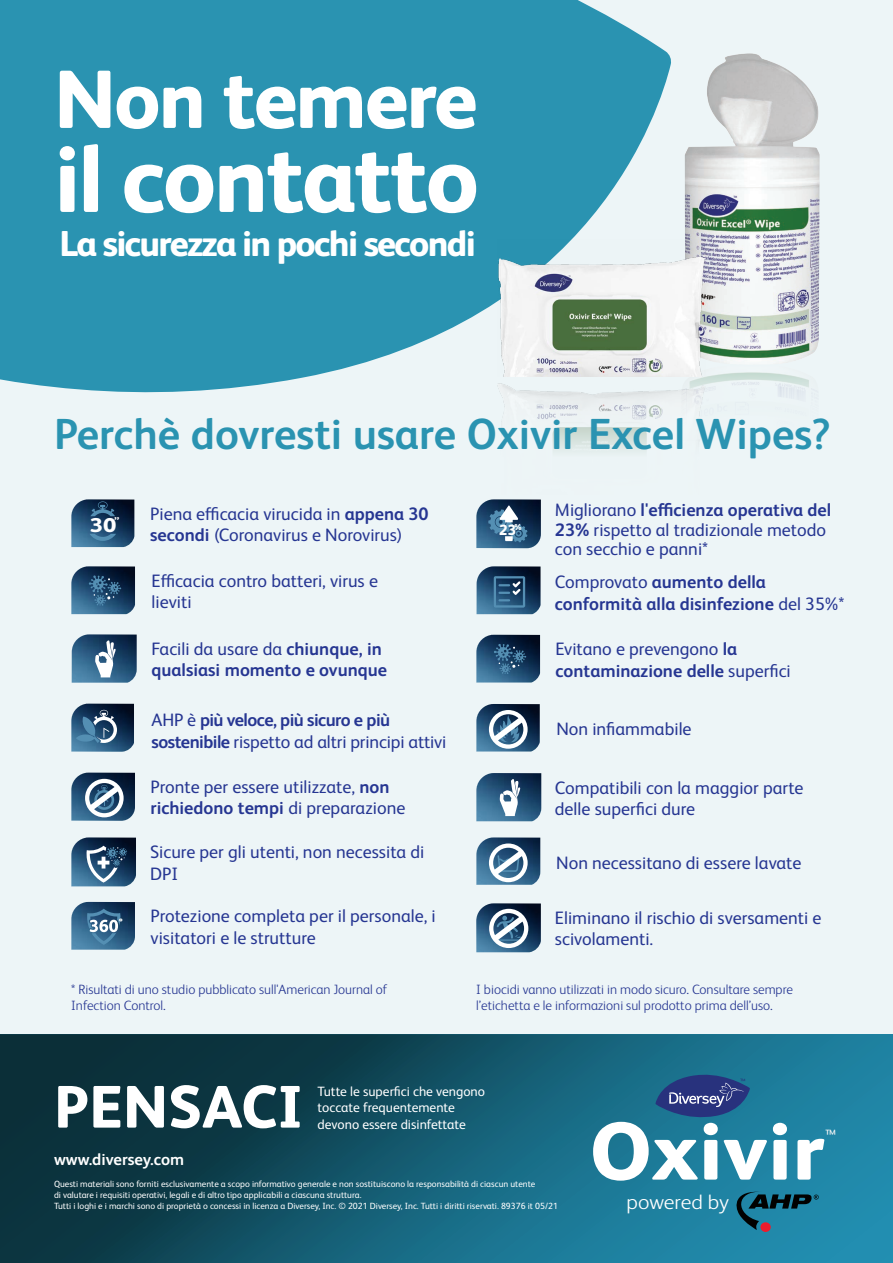
<style>
.page{position:relative;width:893px;height:1263px;background:#fff}
.page>*{position:absolute;margin:0;border:0;box-sizing:border-box;transform-origin:0 0}
.t1{font:800 94.5px "FS Albert Pro";letter-spacing:-.025em;color:#fff}
.t2{font:800 82.5px "FS Albert Pro";letter-spacing:-.025em;color:#fff}
.t3{font:800 81.6px "FS Albert";color:#fff;scale:1.07 1}
.t4{font:800 60px "FS Albert Pro";color:#fff}
.t5{font:700 43.5px "FS Albert Pro";color:#2a93b1}
.t6{font:800 36px "FS Albert Pro";letter-spacing:-.05em;color:#fff}
.t7{font:300 20.4px "FS Albert";letter-spacing:-.005em;color:#fff;scale:1.07 1}
.t8{font:800 19.8px "FS Albert Pro";color:#fff;scale:1.18 1}
.t9{font:18px/21.6px "FS Albert Pro";color:#263692}
.t10{font:700 18px/21.6px "FS Albert Pro";color:#263692}
.t11{font:700 18px/21.6px "FS Albert Pro";letter-spacing:-.03em;color:#263692}
.t12{font:17.85px "FS Albert";color:#f5f5f5;scale:1.07 1}
.t13{font:700 16.5px "FS Albert Pro";color:#fff}
.t14{font:800 14.7px "FS Albert Pro";color:#fff}
.t15{font:300 13.5px/16.2px "FS Albert Pro";color:#263692}
.t16{font:13.5px/16.2px "FS Albert Pro";color:#fff}
.t17{font:800 10.5px "FS Albert Pro";color:#fff}
.t18{font:9px "FS Albert Pro";color:#fff}
.s1{font-weight:700}
.s2{font-weight:400}
</style>
<div class="page">
<div style="left:0;top:0;width:893px;height:1215px;background:#edf5f7"></div>
<svg style="left:0;top:1034px;width:893px;height:229px;background:#145b70"></svg>
<img style="left:476px;top:517px;width:65px;height:31px">
<img style="left:476px;top:500px;width:12px;height:17px">
<img style="left:527px;top:500px;width:14px;height:34px">
<img style="left:527px;top:499px;width:14px;height:1px">
<svg style="left:488px;top:499px;width:39px;height:43px;background:#446887"></svg>
<img style="left:71px;top:837px;width:65px;height:49px">
<svg style="left:85px;top:846px;width:42px;height:37px;background:#4e6e8b"></svg>
<img style="left:84px;top:500px;width:50px;height:47px">
<img style="left:71px;top:500px;width:13px;height:47px">
<svg style="left:123px;top:536px;width:11px;height:11px"></svg>
<img style="left:115px;top:499px;width:19px;height:1px">
<svg style="left:83px;top:499px;width:32px;height:17px"></svg>
<svg style="left:89px;top:534px;width:27px;height:7px"></svg>
<img style="left:71px;top:773px;width:64px;height:48px">
<svg style="left:85px;top:779px;width:39px;height:38px"></svg>
<div style="left:760px;top:1222px;width:11px;height:10px;background:#ee1b2c;border-radius:50%"></div>
<svg style="left:734px;top:1192px;width:85px;height:38px;background:#1c647d"></svg>
<svg style="left:655px;top:1075px;width:95px;height:46px;background:#31558c"></svg>
<svg style="left:0;top:0;width:671px;height:393px;background:#3b9bb7"></svg>
<img style="left:84px;top:634px;width:5px;height:49px">
<img style="left:72px;top:652px;width:12px;height:31px">
<img style="left:72px;top:635px;width:13px;height:17px">
<img style="left:89px;top:634px;width:48px;height:49px">
<svg style="left:95px;top:640px;width:21px;height:37px"></svg>
<img style="left:489px;top:837px;width:51px;height:6px">
<img style="left:476px;top:838px;width:13px;height:47px">
<img style="left:532px;top:838px;width:8px;height:5px">
<svg style="left:489px;top:843px;width:51px;height:42px;background:#6988a2"></svg>
<img style="left:488px;top:773px;width:6px;height:48px">
<img style="left:476px;top:791px;width:13px;height:30px">
<img style="left:476px;top:774px;width:13px;height:17px">
<img style="left:494px;top:773px;width:47px;height:48px">
<svg style="left:500px;top:779px;width:21px;height:37px"></svg>
<img style="left:476px;top:903px;width:65px;height:49px">
<svg style="left:489px;top:909px;width:39px;height:39px;background:#7f97ab"></svg>
<img style="left:71px;top:902px;width:64px;height:48px">
<svg style="left:87px;top:909px;width:34px;height:36px"></svg>
<img style="left:71px;top:704px;width:63px;height:48px">
<svg style="left:76px;top:704px;width:41px;height:39px;background:#426482"></svg>
<img style="left:489px;top:636px;width:51px;height:46px">
<img style="left:476px;top:652px;width:13px;height:30px">
<img style="left:476px;top:635px;width:13px;height:17px">
<img style="left:489px;top:635px;width:51px;height:1px">
<svg style="left:494px;top:644px;width:46px;height:38px;background:#264e70"></svg>
<img style="left:476px;top:580px;width:1px;height:34px">
<img style="left:477px;top:566px;width:64px;height:48px">
<svg style="left:494px;top:576px;width:31px;height:32px"></svg>
<img style="left:476px;top:704px;width:13px;height:47px">
<svg style="left:489px;top:704px;width:51px;height:47px;background:#587088"></svg>
<img style="left:84px;top:567px;width:51px;height:47px">
<img style="left:71px;top:584px;width:13px;height:30px">
<img style="left:71px;top:567px;width:13px;height:17px">
<img style="left:84px;top:566px;width:51px;height:1px">
<svg style="left:89px;top:575px;width:46px;height:39px;background:#264e70"></svg>
<img style="left:497px;top:383px;width:184px;height:68px">
<img style="left:681px;top:372px;width:133px;height:57px">
<img style="left:685px;top:53px;width:135px;height:309px">
<img style="left:497px;top:239px;width:208px;height:138px">
<p class="t2" style="left:54px;top:35px;width:425px">Non temere</p>
<p class="t1" style="left:54px;top:105px;width:426px">il contatto</p>
<p class="t6" style="left:60px;top:215px;width:418px">La sicurezza in pochi secondi</p>
<p class="t5" style="left:54px;top:403px;width:778px">Perchè dovresti usare Oxivir Excel Wipes?</p>
<p class="t8" style="left:90px;top:509px;width:27px">30<sup>”</sup></p>
<p class="t17" style="left:119px;top:913px;width:5px">º</p>
<p class="t9" style="left:150px;top:501px;width:280px">Piena efficacia virucida in <span class="s1">appena 30 secondi</span> (Coronavirus e Norovirus)</p>
<p class="t9" style="left:152px;top:568px;width:228px">Efficacia contro batteri, virus e lieviti</p>
<p class="t10" style="left:152px;top:637px;width:237px"><span class="s2">Facili da usare da</span> chiunque, in qualsiasi momento e ovunque</p>
<p class="t11" style="left:152px;top:708px;width:296px"><span class="s2">AHP è</span> più veloce, più sicuro e più sostenibile <span class="s2">rispetto ad altri principi attivi</span></p>
<p class="t9" style="left:151px;top:774px;width:256px">Pronte per essere utilizzate, <span class="s1">non richiedono tempi</span> di preparazione</p>
<p class="t9" style="left:150px;top:840px;width:276px">Sicure per gli utenti, non necessita di<br>DPI</p>
<p class="t9" style="left:151px;top:904px;width:287px">Protezione completa per il personale, i visitatori e le strutture</p>
<p class="t14" style="left:499px;top:518px;width:24px">23<sup>%</sup></p>
<p class="t9" style="left:555px;top:499px;width:278px;line-height:19.5px">Migliorano <span class="s1">l'efficienza operativa del<br>23%</span> rispetto al tradizionale metodo con secchio e panni*</p>
<p class="t10" style="left:555px;top:570px;width:291px"><span class="s2">Comprovato</span> aumento della conformità alla disinfezione <span class="s2">del 35%*</span></p>
<p class="t9" style="left:556px;top:637px;width:237px">Evitano e prevengono <span class="s1">la contaminazione delle</span> superfici</p>
<p class="t9" style="left:556px;top:716px;width:137px">Non infiammabile</p>
<p class="t9" style="left:555px;top:775px;width:250px">Compatibili con la maggior parte delle superfici dure</p>
<p class="t9" style="left:556px;top:851px;width:247px">Non necessitano di essere lavate</p>
<p class="t9" style="left:555px;top:905px;width:268px">Eliminano il rischio di sversamenti e scivolamenti.</p>
<p class="t15" style="left:71px;top:980px;width:318px">* Risultati di uno studio pubblicato sull'American Journal of<br>Infection Control.</p>
<p class="t15" style="left:476px;top:980px;width:318px">I biocidi vanno utilizzati in modo sicuro. Consultare sempre l’etichetta e le informazioni sul prodotto prima dell’uso.</p>
<p class="t4" style="left:54px;top:1060px;width:251px">PENSACI</p>
<p class="t16" style="left:318px;top:1082px;width:169px">Tutte le superfici che vengono toccate frequentemente devono essere disinfettate</p>
<p class="t13" style="left:54px;top:1148px;width:132px">www.diversey.com</p>
<p class="t18" style="left:54px;top:1177px;width:483px">Questi materiali sono forniti esclusivamente a scopo informativo generale e non sostituiscono la responsabilità di ciascun utente</p>
<p class="t18" style="left:54px;top:1188px;width:309px">di valutare i requisiti operativi, legali e di altro tipo applicabili a ciascuna struttura.</p>
<p class="t18" style="left:54px;top:1199px;width:505px">Tutti i loghi e i marchi sono di proprietà o concessi in licenza a Diversey, Inc. © 2021 Diversey, Inc. Tutti i diritti riservati. 89376 it 05/21</p>
<p class="t3" style="left:590px;top:1092px;width:221px">Oxivir</p>
<p class="t7" style="left:627px;top:1188px;width:97px">powered by</p>
<p class="t12" style="left:824px;top:1124px;width:13px">™</p>
</div>
